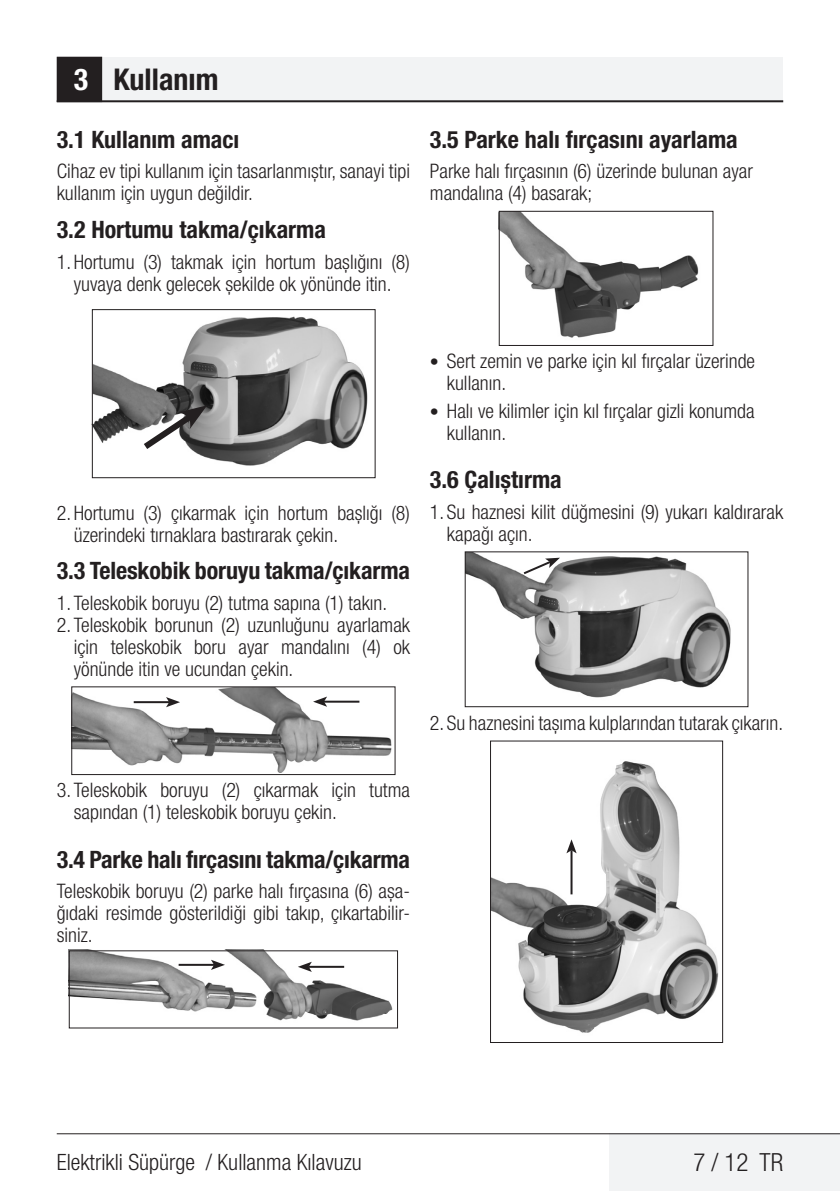
<style>
.page{position:relative;width:840px;height:1191px;background:#fff}
.page>*{position:absolute;margin:0;border:0;box-sizing:border-box;transform-origin:0 0}
.t1{font:700 condensed 30px "Helvetica Neue LT Pro";color:#231f20}
.t2{font:300 condensed 25px "Helvetica Neue LT Pro";color:#231f20}
.t3{font:700 condensed 24px "Helvetica Neue LT Pro";color:#231f20}
.t4{font:300 condensed 22.4px "Helvetica Neue LT Pro";color:#231f20}
.t5{font:300 condensed 20px/22px "Helvetica Neue LT Pro";color:#231f20}
.s1{color:#fff}
.s2{font-weight:700;font-size:18px}
</style>
<div class="page">
<div style="left:57px;top:57px;width:725px;height:45px;background:#f2f3f4"></div>
<hr style="left:57px;top:100px;width:725px;height:2px;background:#231f20">
<div style="left:58px;top:58px;width:43px;height:43px;background:#231f20"></div>
<div style="left:57px;top:57px;width:45px;height:45px;border:2px solid #231f20"></div>
<div style="left:609px;top:1133px;width:230px;height:58px;background:#f2f3f4"></div>
<hr style="left:57px;top:1133px;width:782px;height:1px;background:#231f20">
<img style="left:91px;top:309px;width:277px;height:169px">
<div style="left:92px;top:309px;width:283px;height:169px;border:1px solid #231f20"></div>
<svg style="left:137px;top:405px;width:70px;height:50px"></svg>
<img style="left:73px;top:688px;width:319px;height:84px">
<div style="left:71px;top:686px;width:324px;height:89px;border:1px solid #231f20"></div>
<hr style="left:134px;top:701px;width:35px;height:2px;background:#231f20">
<svg style="left:166px;top:697px;width:14px;height:10px"></svg>
<hr style="left:324px;top:700px;width:35px;height:2px;background:#231f20">
<svg style="left:313px;top:696px;width:14px;height:11px"></svg>
<img style="left:69px;top:949px;width:324px;height:72px">
<hr style="left:308px;top:965px;width:36px;height:2px;background:#231f20">
<svg style="left:297px;top:961px;width:15px;height:11px"></svg>
<hr style="left:178px;top:963px;width:36px;height:2px;background:#231f20">
<svg style="left:211px;top:959px;width:14px;height:11px"></svg>
<img style="left:500px;top:212px;width:214px;height:134px">
<div style="left:498px;top:211px;width:215px;height:135px;border:1px solid #231f20"></div>
<img style="left:466px;top:553px;width:265px;height:145px">
<div style="left:464px;top:551px;width:284px;height:156px;border:1px solid #231f20"></div>
<svg style="left:521px;top:557px;width:38px;height:19px"></svg>
<img style="left:491px;top:761px;width:228px;height:272px">
<div style="left:489px;top:740px;width:233px;height:303px;border:1px solid #231f20"></div>
<hr style="left:570px;top:850px;width:2px;height:44px;background:#231f20">
<svg style="left:566px;top:839px;width:10px;height:14px"></svg>
<h1 class="t1" style="left:74px;top:61px;width:146px"><span class="s1">3</span> Kullanım</h1>
<p class="t3" style="left:57px;top:125px;width:184px">3.1 Kullanım amacı</p>
<p class="t5" style="left:57px;top:160px;width:354px">Cihaz ev tipi kullanım için tasarlanmıştır, sanayi tipi kullanım için uygun değildir.</p>
<p class="t3" style="left:57px;top:215px;width:270px">3.2 Hortumu takma/çıkarma</p>
<p class="t5" style="left:57px;top:250px;width:354px;text-align:center">1. Hortumu (3) takmak için hortum başlığını (8) yuvaya denk gelecek şekilde ok yönünde itin.</p>
<p class="t3" style="left:429px;top:125px;width:309px">3.5 Parke halı fırçasını ayarlama</p>
<p class="t5" style="left:429px;top:160px;width:324px">Parke halı fırçasının (6) üzerinde bulunan ayar mandalına (4) basarak;</p>
<p class="t5" style="left:74px;top:502px;width:337px;text-indent:-17px">2. Hortumu (3) çıkarmak için hortum başlığı (8) üzerindeki tırnaklara bastırarak çekin.</p>
<p class="t3" style="left:57px;top:556px;width:354px">3.3 Teleskobik boruyu takma/çıkarma</p>
<p class="t5" style="left:57px;top:591px;width:332px">1. Teleskobik boruyu (2) tutma sapına (1) takın.</p>
<p class="t5" style="left:74px;top:613px;width:337px;text-align:justify;text-indent:-17px">2. Teleskobik borunun (2) uzunluğunu ayarlamak için teleskobik boru ayar mandalını (4) ok yönünde itin ve ucundan çekin.</p>
<p class="t5" style="left:74px;top:779px;width:337px;text-indent:-17px">3. Teleskobik boruyu (2) çıkarmak için tutma sapından (1) teleskobik boruyu çekin.</p>
<p class="t3" style="left:57px;top:844px;width:354px">3.4 Parke halı fırçasını takma/çıkarma</p>
<p class="t5" style="left:57px;top:880px;width:354px;text-align:justify">Teleskobik boruyu (2) parke halı fırçasına (6) aşa&shy;ğıdaki resimde gösterildiği gibi takıp, çıkartabilir&shy;siniz.</p>
<p class="t5" style="left:446px;top:350px;width:309px;text-indent:-17px"><span class="s2">•</span> Sert zemin ve parke için kıl fırçalar üzerinde kullanın.</p>
<p class="t5" style="left:446px;top:399px;width:309px;text-indent:-17px"><span class="s2">•</span> Halı ve kilimler için kıl fırçalar gizli konumda kullanın.</p>
<p class="t3" style="left:429px;top:465px;width:133px">3.6 Çalıştırma</p>
<p class="t5" style="left:446px;top:500px;width:337px;text-indent:-17px">1. Su haznesi kilit düğmesini (9) yukarı kaldırarak kapağı açın.</p>
<p class="t5" style="left:429px;top:711px;width:354px">2. Su haznesini taşıma kulplarından tutarak çıkarın.</p>
<p class="t4" style="left:57px;top:1149px;width:306px">Elektrikli Süpürge / Kullanma Kılavuzu</p>
<p class="t2" style="left:693px;top:1147px;width:91px">7 / 12 TR</p>
</div>
